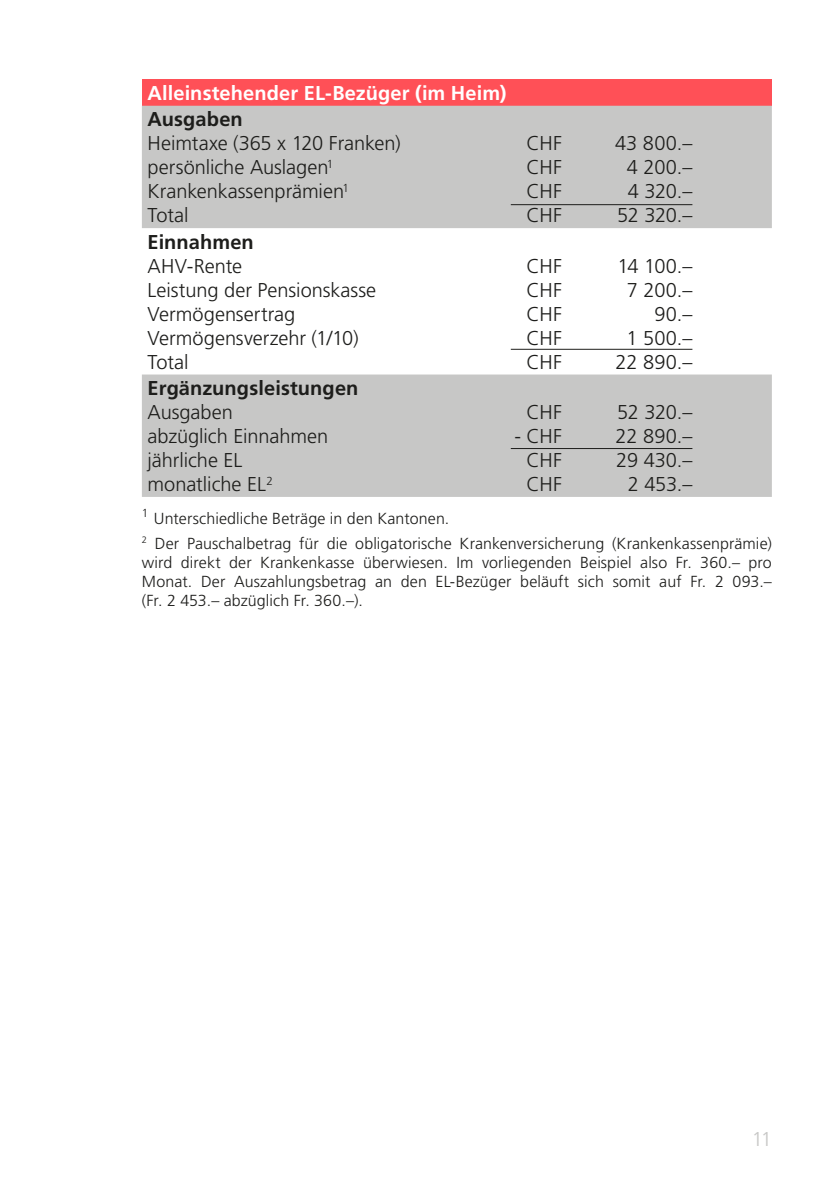
<style>
.page{position:relative;width:840px;height:1191px;background:#fff}
.page>*{position:absolute;margin:0;border:0;box-sizing:border-box;transform-origin:0 0}
.Grundtext{font:300 20px/24px "Frutiger LT Std";letter-spacing:-.005em;color:#1d1d1b}
.Tabellen_Text_Weiss{font:700 20px "Frutiger LT Std";letter-spacing:.005em;color:#fff}
.t1{font:300 20px "Frutiger LT Std";color:#c7c7c6}
.Grundtext-2{font:300 16px/19.2px "Frutiger LT Std";letter-spacing:.005em;color:#1d1d1b;text-align:justify}
.Text_vor_Aufzählung{font:300 16px "Frutiger LT Std";letter-spacing:.005em;color:#1d1d1b}
.s1{font-weight:700}
</style>
<div class="page">
<div style="left:142px;top:79px;width:629px;height:27px;background:#ff5057"></div>
<svg style="left:142px;top:106px;width:629px;height:391px;fill:#c7c7c6"></svg>
<hr style="left:510px;top:204px;width:182px;height:1px;background:#1d1d1b">
<hr style="left:510px;top:349px;width:182px;height:1px;background:#1d1d1b">
<hr style="left:510px;top:448px;width:182px;height:1px;background:#1d1d1b">
<p class="Tabellen_Text_Weiss" style="left:147px;top:81px;width:360px">Alleinstehender EL-Bezüger (im Heim)</p>
<p class="Grundtext" style="left:147px;top:108px;width:254px"><span class="s1">Ausgaben<br></span>Heimtaxe (365 x 120 Franken) persönliche Auslagen<sup>1<br></sup>Krankenkassenprämien<sup>1<br></sup>Total</p>
<p class="Grundtext" style="left:147px;top:230px;width:230px"><span class="s1">Einnahmen<br></span>AHV-Rente<br>Leistung der Pensionskasse<br>Vermögensertrag<br>Vermögensverzehr (1/10)<br>Total</p>
<p class="Grundtext" style="left:147px;top:376px;width:212px"><span class="s1">Ergänzungsleistungen<br></span>Ausgaben<br>abzüglich Einnahmen jährliche EL<br>monatliche EL<sup>2</sup></p>
<p class="Grundtext" style="left:526px;top:132px;width:37px;text-align:justify">CHF CHF CHF CHF</p>
<p class="Grundtext" style="left:615px;top:132px;width:79px;text-align:right">43 800.–<br>4 200.–<br>4 320.–<br>52 320.–</p>
<p class="Grundtext" style="left:526px;top:254px;width:37px;text-align:justify">CHF CHF CHF CHF CHF</p>
<p class="Grundtext" style="left:615px;top:254px;width:78px;text-align:right">14 100.–<br>7 200.–<br>90.–<br>1 500.–<br>22 890.–</p>
<p class="Grundtext" style="left:526px;top:400px;width:37px">CHF</p>
<p class="Grundtext" style="left:526px;top:424px;width:37px;text-align:justify;text-indent:-12px">- CHF CHF CHF</p>
<p class="Grundtext" style="left:615px;top:400px;width:78px;text-align:right">52 320.–<br>22 890.–<br>29 430.–<br>2 453.–</p>
<p class="Text_vor_Aufzählung" style="left:142px;top:509px;width:309px"><sup>1</sup> Unterschiedliche Beträge in den Kantonen.</p>
<p class="Grundtext-2" style="left:142px;top:534px;width:631px"><sup>2</sup> Der Pauschalbetrag für die obligatorische Krankenversicherung (Krankenkassenprämie) wird direkt der Krankenkasse überwiesen. Im vorliegenden Beispiel also Fr. 360.– pro Monat. Der Auszahlungsbetrag an den EL-Bezüger beläuft sich somit auf Fr. 2 093.– (Fr. 2 453.– abzüglich Fr. 360.–).</p>
<p class="t1" style="left:751px;top:1127px;width:22px">11</p>
</div>
